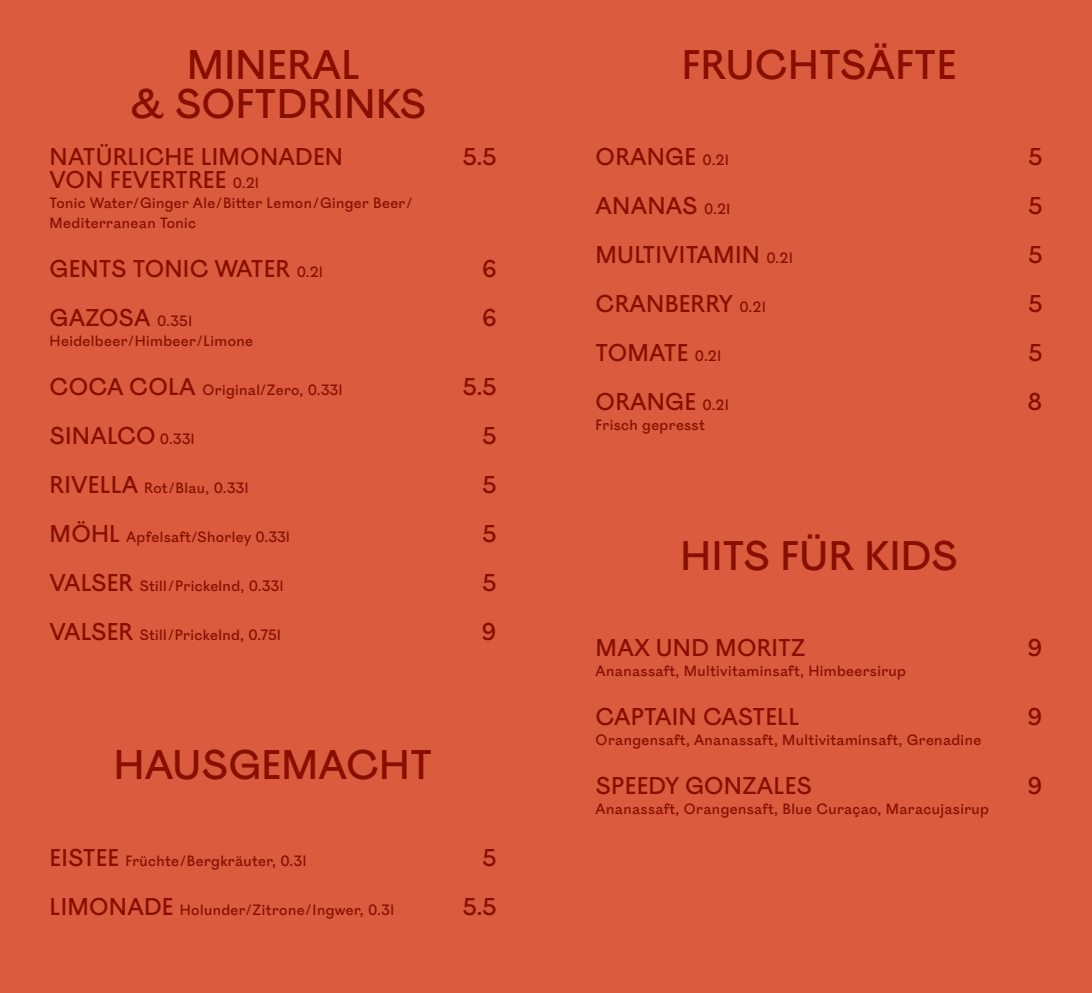
<style>
.page{position:relative;width:1092px;height:993px;background:#fff}
.page>*{position:absolute;margin:0;border:0;box-sizing:border-box;transform-origin:0 0}
.t1{font:38.68px/39.6px "Ostia Antica";color:#880f00;text-align:center}
.t2{font:22.75px "Ostia Antica";letter-spacing:.01em;color:#880f00}
.t3{font:14px/19.8px "Ostia Antica";letter-spacing:.03em;color:#880f00}
.s1{font-size:14px}
.s2{font-size:22.75px}
</style>
<div class="page">
<div style="left:0;top:0;width:1091px;height:992px;background:#da5b3e"></div>
<h1 class="t1" style="left:130px;top:46px;width:298px">MINERAL<br>&amp; SOFTDRINKS</h1>
<h2 class="t2" style="left:50px;top:144px;width:295px">NATÜRLICHE LIMONADEN</h2>
<h2 class="t2" style="left:463px;top:144px;width:35px">5.5</h2>
<h2 class="t2" style="left:50px;top:167px;width:211px">VON FEVERTREE <span class="s1">0.2l</span></h2>
<p class="t3" style="left:50px;top:193px;width:364px">Tonic Water/Ginger Ale/Bitter Lemon/Ginger Beer/<br>Mediterranean Tonic</p>
<h2 class="t2" style="left:50px;top:255px;width:275px">GENTS TONIC WATER <span class="s1">0.2l</span></h2>
<h2 class="t2" style="left:482px;top:255px;width:16px">6</h2>
<h2 class="t2" style="left:50px;top:304px;width:144px">GAZOSA <span class="s1">0.35l</span></h2>
<h2 class="t2" style="left:482px;top:304px;width:16px">6</h2>
<p class="t3" style="left:50px;top:331px;width:205px">Heidelbeer/Himbeer/Limone</p>
<p class="t3" style="left:50px;top:380px;width:294px"><span class="s2">COCA COLA</span> Original/Zero, 0.33l</p>
<h2 class="t2" style="left:463px;top:373px;width:35px">5.5</h2>
<h2 class="t2" style="left:50px;top:422px;width:146px">SINALCO <span class="s1">0.33l</span></h2>
<h2 class="t2" style="left:482px;top:422px;width:15px">5</h2>
<p class="t3" style="left:50px;top:478px;width:200px"><span class="s2">RIVELLA</span> Rot/Blau, 0.33l</p>
<h2 class="t2" style="left:482px;top:471px;width:15px">5</h2>
<p class="t3" style="left:50px;top:527px;width:242px"><span class="s2">MÖHL</span> Apfelsaft/Shorley 0.33l</p>
<h2 class="t2" style="left:482px;top:520px;width:15px">5</h2>
<p class="t3" style="left:50px;top:576px;width:235px"><span class="s2">VALSER</span> Still/Prickelnd, 0.33l</p>
<h2 class="t2" style="left:482px;top:569px;width:15px">5</h2>
<p class="t3" style="left:50px;top:625px;width:232px"><span class="s2">VALSER</span> Still/Prickelnd, 0.75l</p>
<h2 class="t2" style="left:481px;top:618px;width:16px">9</h2>
<h1 class="t1" style="left:113px;top:745px;width:320px">HAUSGEMACHT</h1>
<p class="t3" style="left:50px;top:850px;width:258px"><span class="s2">EISTEE</span> Früchte/Bergkräuter, 0.3l</p>
<h2 class="t2" style="left:482px;top:844px;width:15px">5</h2>
<p class="t3" style="left:50px;top:899px;width:346px"><span class="s2">LIMONADE</span> Holunder/Zitrone/Ingwer, 0.3l</p>
<h2 class="t2" style="left:463px;top:893px;width:35px">5.5</h2>
<h1 class="t1" style="left:681px;top:46px;width:276px">FRUCHTSÄFTE</h1>
<h2 class="t2" style="left:595px;top:144px;width:134px">ORANGE <span class="s1">0.2l</span></h2>
<h2 class="t2" style="left:1028px;top:144px;width:15px">5</h2>
<h2 class="t2" style="left:595px;top:193px;width:136px">ANANAS <span class="s1">0.2l</span></h2>
<h2 class="t2" style="left:1028px;top:193px;width:15px">5</h2>
<h2 class="t2" style="left:595px;top:242px;width:198px">MULTIVITAMIN <span class="s1">0.2l</span></h2>
<h2 class="t2" style="left:1028px;top:242px;width:15px">5</h2>
<h2 class="t2" style="left:595px;top:291px;width:171px">CRANBERRY <span class="s1">0.2l</span></h2>
<h2 class="t2" style="left:1028px;top:291px;width:15px">5</h2>
<h2 class="t2" style="left:595px;top:340px;width:127px">TOMATE <span class="s1">0.2l</span></h2>
<h2 class="t2" style="left:1028px;top:340px;width:15px">5</h2>
<h2 class="t2" style="left:595px;top:389px;width:134px">ORANGE <span class="s1">0.2l</span></h2>
<h2 class="t2" style="left:1027px;top:389px;width:16px">8</h2>
<p class="t3" style="left:595px;top:415px;width:111px">Frisch gepresst</p>
<h1 class="t1" style="left:680px;top:536px;width:279px">HITS FÜR KIDS</h1>
<h2 class="t2" style="left:595px;top:634px;width:211px">MAX UND MORITZ</h2>
<h2 class="t2" style="left:1027px;top:634px;width:16px">9</h2>
<p class="t3" style="left:595px;top:661px;width:312px">Ananassaft, Multivitaminsaft, Himbeersirup</p>
<h2 class="t2" style="left:595px;top:703px;width:205px">CAPTAIN CASTELL</h2>
<h2 class="t2" style="left:1027px;top:703px;width:16px">9</h2>
<p class="t3" style="left:595px;top:729px;width:387px">Orangensaft, Ananassaft, Multivitaminsaft, Grenadine</p>
<h2 class="t2" style="left:595px;top:772px;width:218px">SPEEDY GONZALES</h2>
<h2 class="t2" style="left:1027px;top:772px;width:16px">9</h2>
<p class="t3" style="left:595px;top:798px;width:395px">Ananassaft, Orangensaft, Blue Curaçao, Maracujasirup</p>
</div>
